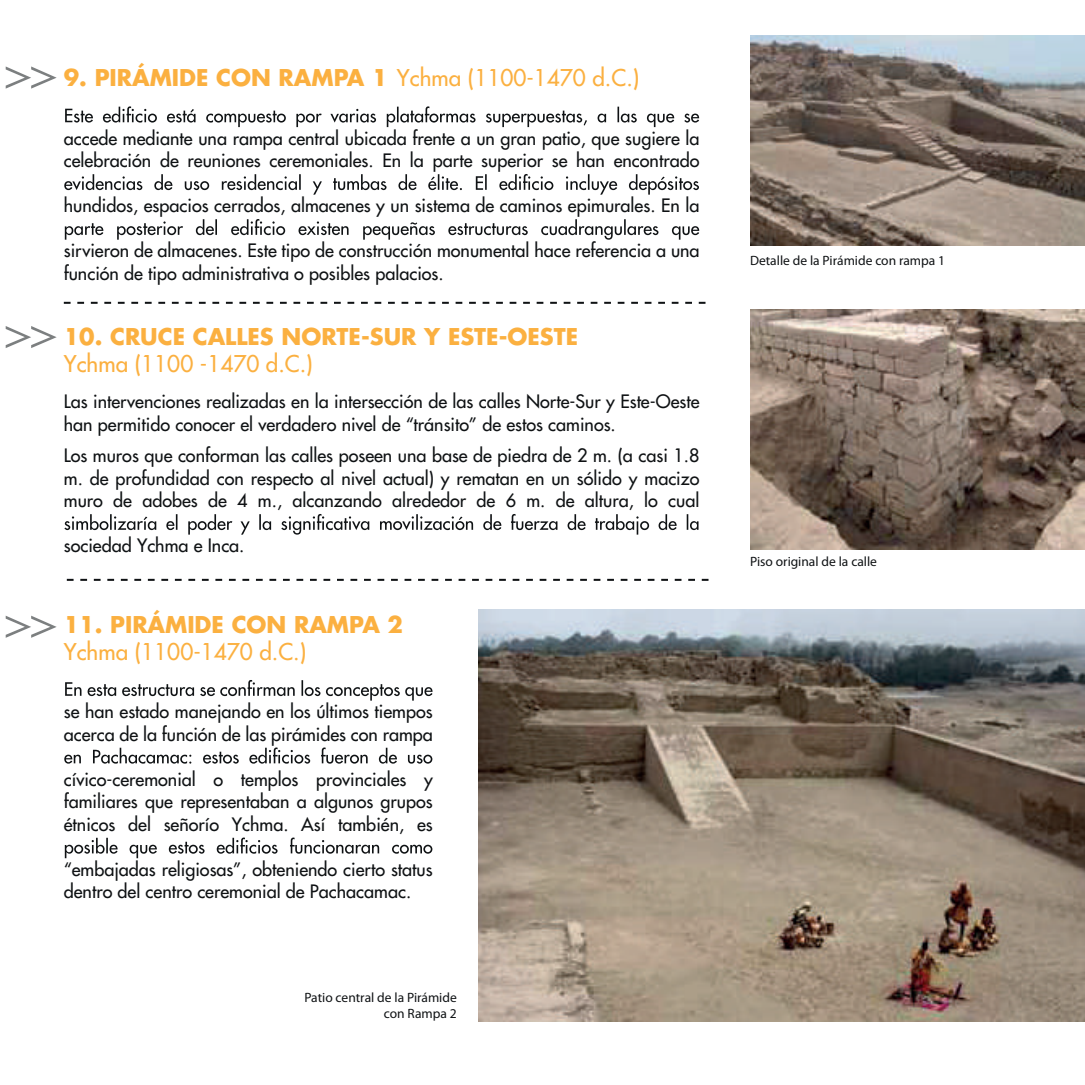
<style>
.page{position:relative;width:1085px;height:1085px;background:#fff}
.page>*{position:absolute;margin:0;border:0;box-sizing:border-box;transform-origin:0 0}
.t1{font:500 22.5px "Futura Std";color:#fbb040}
.t2{font:700 22.5px "Futura Std";color:#fbb040}
.t3{font:500 18px/22.5px "Futura Std";color:#0f1214}
.t4{font:13.5px/16.2px "Myriad Pro";color:#0f1214;text-align:right}
.s1{font-weight:700}
</style>
<div class="page">
<hr style="left:1084px;top:0;width:1px;height:1084px;background:#323738">
<img style="left:750px;top:35px;width:334px;height:211px">
<svg style="left:6px;top:66px;width:51px;height:23px"></svg>
<svg style="left:6px;top:326px;width:51px;height:22px"></svg>
<svg style="left:6px;top:615px;width:51px;height:22px"></svg>
<svg style="left:65px;top:106px;width:634px;height:21px"></svg>
<svg style="left:64px;top:174px;width:635px;height:21px"></svg>
<svg style="left:65px;top:219px;width:634px;height:21px"></svg>
<svg style="left:64px;top:514px;width:634px;height:20px"></svg>
<img style="left:478px;top:609px;width:606px;height:411px">
<svg style="left:64px;top:302px;width:642px;height:2px"></svg>
<svg style="left:67px;top:578px;width:642px;height:2px"></svg>
<svg style="left:65px;top:680px;width:367px;height:20px"></svg>
<svg style="left:64px;top:747px;width:368px;height:16px"></svg>
<svg style="left:65px;top:837px;width:367px;height:21px"></svg>
<img style="left:750px;top:310px;width:334px;height:239px">
<p class="t1" style="left:64px;top:64px;width:577px"><span class="s1">9. PIRÁMIDE CON RAMPA 1</span> Ychma (1100-1470 d.C.)</p>
<p class="t3" style="left:64px;top:127px;width:637px">accede mediante una rampa central ubicada frente a un gran patio, que sugiere la celebración de reuniones ceremoniales. En la parte superior se han encontrado</p>
<p class="t3" style="left:64px;top:194px;width:637px">hundidos, espacios cerrados, almacenes y un sistema de caminos epimurales. En la</p>
<p class="t3" style="left:64px;top:239px;width:637px">sirvieron de almacenes. Este tipo de construcción monumental hace referencia a una función de tipo administrativa o posibles palacios.</p>
<p class="t2" style="left:64px;top:322px;width:515px">10. CRUCE CALLES NORTE-SUR Y ESTE-OESTE</p>
<p class="t1" style="left:64px;top:350px;width:250px">Ychma (1100 -1470 d.C.)</p>
<p class="t3" style="left:64px;top:390px;width:637px">Las intervenciones realizadas en la intersección de las calles Norte-Sur y Este-Oeste han permitido conocer el verdadero nivel de “tránsito” de estos caminos.</p>
<p class="t3" style="left:64px;top:444px;width:637px;text-align:justify">Los muros que conforman las calles poseen una base de piedra de 2 m. (a casi 1.8 m. de profundidad con respecto al nivel actual) y rematan en un sólido y macizo muro de adobes de 4 m., alcanzando alrededor de 6 m. de altura, lo cual</p>
<p class="t3" style="left:64px;top:534px;width:182px">sociedad Ychma e Inca.</p>
<p class="t2" style="left:64px;top:609px;width:341px">11. PIRÁMIDE CON RAMPA 2</p>
<p class="t1" style="left:64px;top:637px;width:244px">Ychma (1100-1470 d.C.)</p>
<p class="t3" style="left:64px;top:700px;width:370px">se han estado manejando en los últimos tiempos acerca de la función de las pirámides con rampa</p>
<p class="t3" style="left:64px;top:768px;width:370px;text-align:justify">cívico-ceremonial o templos provinciales y familiares que representaban a algunos grupos étnicos del señorío Ychma. Así también, es</p>
<p class="t3" style="left:64px;top:858px;width:370px">“embajadas religiosas”, obteniendo cierto status dentro del centro ceremonial de Pachacamac.</p>
<p class="t4" style="left:304px;top:989px;width:154px">Patio central de la Pirámide con Rampa 2</p>
<p class="t4" style="left:750px;top:252px;width:197px">Detalle de la Pirámide con rampa 1</p>
<p class="t4" style="left:750px;top:553px;width:128px">Piso original de la calle</p>
</div>
